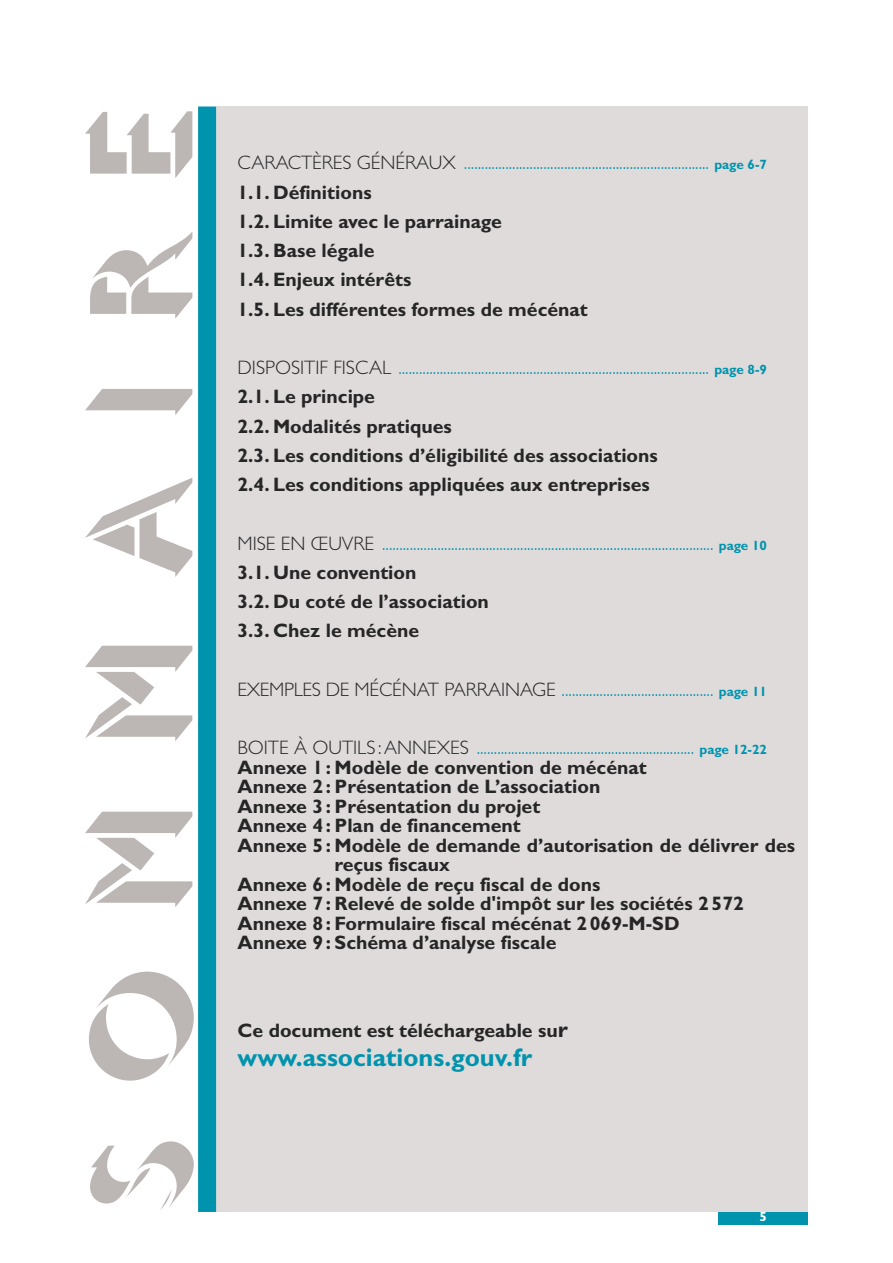
<style>
.page{position:relative;width:893px;height:1263px;background:#fff}
.page>*{position:absolute;margin:0;border:0;box-sizing:border-box;transform-origin:0 0}
.t1{font:142.5px "Gill Sans Light Shadowed";letter-spacing:.36em;color:#bcb6b4}
.t2{font:700 25.5px "Gill Sans";color:#0093ae}
.t3{font:700 19.5px/29.2px "Gill Sans";color:#272627}
.t4{font:300 19.5px/29.2px "Gill Sans";color:#0093ae}
.t5{font:700 13.5px "Gill Sans";color:#fff}
.s1{font-weight:300}
.s2{font-weight:300;color:#0093ae}
.s3{font-size:13.5px;color:#0093ae}
.s4{color:#272627}
.s5{font-weight:700;font-size:13.5px}
.s6{font-weight:700;color:#272627}
.s7{font-size:22.5px}
</style>
<div class="page">
<div style="left:719px;top:1212px;width:89px;height:13px;background:#0093ae"></div>
<div style="left:216px;top:107px;width:592px;height:1105px;background:#dedbda"></div>
<div style="left:198px;top:106px;width:18px;height:1106px;background:#0093ae"></div>
<h1 class="t1" style="left:85px;top:1212px;width:1106px;rotate:-90deg">SOMMAIRE</h1>
<p class="t3" style="left:238px;top:150px;width:531px"><span class="s1">CARACTÈRES GÉNÉRAUX</span> <span class="s2">.......................................................................</span> <span class="s3">page 6-7<br></span>1.1. Définitions<br>1.2. Limite avec le parrainage<br>1.3. Base légale<br>1.4. Enjeux intérêts<br>1.5. Les différentes formes de mécénat</p>
<p class="t3" style="left:238px;top:355px;width:531px"><span class="s1">DISPOSITIF FISCAL</span> <span class="s2">..........................................................................................</span> <span class="s3">page 8-9<br></span>2.1. Le principe<br>2.2. Modalités pratiques<br>2.3. Les conditions d’éligibilité des associations<br>2.4. Les conditions appliquées aux entreprises</p>
<p class="t4" style="left:238px;top:530px;width:531px"><span class="s4">MISE EN ŒUVRE</span> ................................................................................................ <span class="s5">page 10<br></span><span class="s6">3.1. Une convention<br>3.2. Du coté de l’association<br>3.3. Chez le mécène</span></p>
<p class="t4" style="left:238px;top:676px;width:531px"><span class="s4">EXEMPLES DE MÉCÉNAT PARRAINAGE</span> ............................................ <span class="s5">page 11</span></p>
<p class="t4" style="left:238px;top:735px;width:531px"><span class="s4">BOITE À OUTILS :ANNEXES</span> ............................................................... <span class="s5">page 12-22</span></p>
<p class="t3" style="left:238px;top:754px;width:411px">Annexe 1 : Modèle de convention de mécénat</p>
<p class="t3" style="left:238px;top:774px;width:364px">Annexe 2 : Présentation de L’association</p>
<p class="t3" style="left:238px;top:793px;width:304px">Annexe 3 : Présentation du projet</p>
<p class="t3" style="left:238px;top:813px;width:285px">Annexe 4 : Plan de financement</p>
<p class="t3" style="left:238px;top:832px;width:559px">Annexe 5 : Modèle de demande d’autorisation de délivrer des</p>
<p class="t3" style="left:334px;top:852px;width:117px">reçus fiscaux</p>
<p class="t3" style="left:238px;top:871px;width:364px">Annexe 6 : Modèle de reçu fiscal de dons</p>
<p class="t3" style="left:238px;top:891px;width:508px">Annexe 7 : Relevé de solde d'impôt sur les sociétés 2 572</p>
<p class="t3" style="left:238px;top:910px;width:444px">Annexe 8 : Formulaire fiscal mécénat 2069-M-SD</p>
<p class="t3" style="left:238px;top:930px;width:320px">Annexe 9 : Schéma d’analyse fiscale</p>
<p class="t3" style="left:238px;top:1018px;width:332px">Ce document est téléchargeable su<span class="s7">r</span></p>
<h2 class="t2" style="left:238px;top:1048px;width:296px">www.associations.gouv.fr</h2>
<p class="t5" style="left:760px;top:1212px;width:9px">5</p>
</div>
